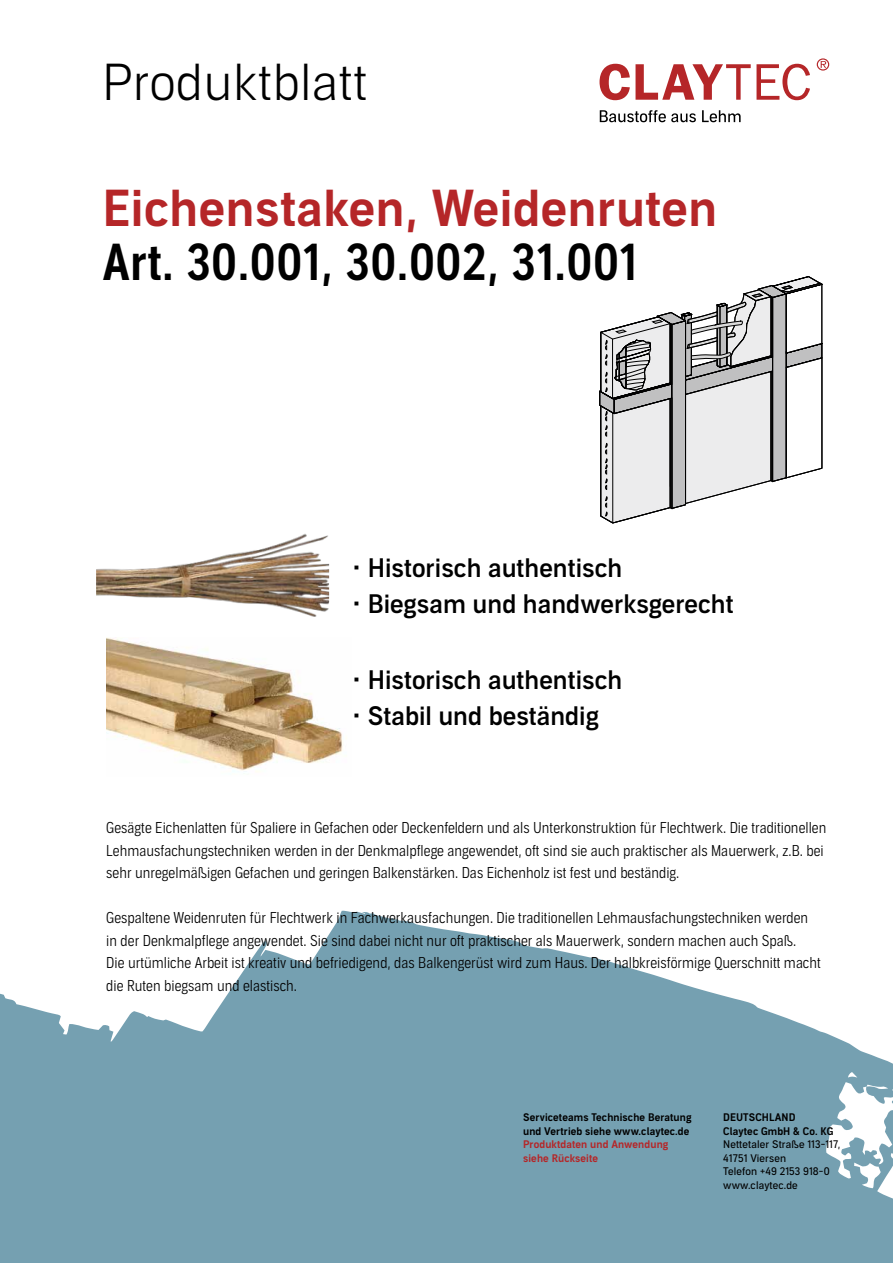
<style>
.page{position:relative;width:893px;height:1263px;background:#fff}
.page>*{position:absolute;margin:0;border:0;box-sizing:border-box;transform-origin:0 0}
.t1{font:49.5px "Aago Sm";letter-spacing:.01em;color:#b52628}
.t2{font:49.5px "Aago Condensed Sm";letter-spacing:.01em;color:#000}
.t3{font:300 49.5px "Aago";letter-spacing:.01em;color:#000}
.t4{font:500 25.5px "Aago";color:#000}
.t5{font:300 15px/22.5px "Aago Condensed";color:#000}
.t6{font:10.5px/13.5px "Aago Sm";letter-spacing:.01em;color:#000}
.t7{font:10.5px/13.5px "Aago";letter-spacing:.01em;color:#000}
.t8{font:10.5px/13.5px "Aago Sm";letter-spacing:.01em;color:#b52628}
</style>
<div class="page">
<svg style="left:0;top:910px;width:893px;height:353px;fill:#75a0b1"></svg>
<img style="left:106px;top:644px;width:237px;height:128px">
<img style="left:96px;top:534px;width:233px;height:110px">
<svg style="left:599px;top:64px;width:211px;height:36px"></svg>
<svg style="left:817px;top:58px;width:12px;height:13px"></svg>
<svg style="left:600px;top:110px;width:141px;height:12px"></svg>
<svg style="left:599px;top:276px;width:224px;height:247px"></svg>
<h1 class="t3" style="left:102px;top:54px;width:267px">Produktblatt</h1>
<h1 class="t1" style="left:102px;top:179px;width:616px">Eichenstaken, Weidenruten</h1>
<h1 class="t2" style="left:102px;top:234px;width:536px">Art. 30.001, 30.002, 31.001</h1>
<h2 class="t4" style="left:353px;top:553px;width:271px">• Historisch authentisch</h2>
<h2 class="t4" style="left:353px;top:589px;width:382px">• Biegsam und handwerksgerecht</h2>
<h2 class="t4" style="left:353px;top:665px;width:271px">• Historisch authentisch</h2>
<h2 class="t4" style="left:353px;top:701px;width:247px">• Stabil und beständig</h2>
<p class="t5" style="left:106px;top:817px;width:722px">Gesägte Eichenlatten für Spaliere in Gefachen oder Deckenfeldern und als Unterkonstruktion für Flechtwerk. Die traditionellen<br>Lehmausfachungstechniken werden in der Denkmalpflege angewendet, oft sind sie auch praktischer als Mauerwerk, z.B. bei sehr unregelmäßigen Gefachen und geringen Balkenstärken. Das Eichenholz ist fest und beständig.</p>
<p class="t5" style="left:106px;top:907px;width:716px">Gespaltene Weidenruten für Flechtwerk in Fachwerkausfachungen. Die traditionellen Lehmausfachungstechniken werden in der Denkmalpflege angewendet. Sie sind dabei nicht nur oft praktischer als Mauerwerk, sondern machen auch Spaß.<br>Die urtümliche Arbeit ist kreativ und befriedigend, das Balkengerüst wird zum Haus. Der halbkreisförmige Querschnitt macht die Ruten biegsam und elastisch.</p>
<p class="t6" style="left:523px;top:1111px;width:170px">Serviceteams Technische Beratung und Vertrieb siehe www.claytec.de</p>
<p class="t8" style="left:523px;top:1138px;width:147px">Produktdaten und Anwendung siehe Rückseite</p>
<p class="t6" style="left:723px;top:1111px;width:112px">DEUTSCHLAND<br>Claytec GmbH &amp; Co. KG</p>
<p class="t7" style="left:723px;top:1138px;width:119px">Nettetaler Straße 113-117,<br>41751 Viersen<br>Telefon +49 2153 918-0 www.claytec.de</p>
</div>
